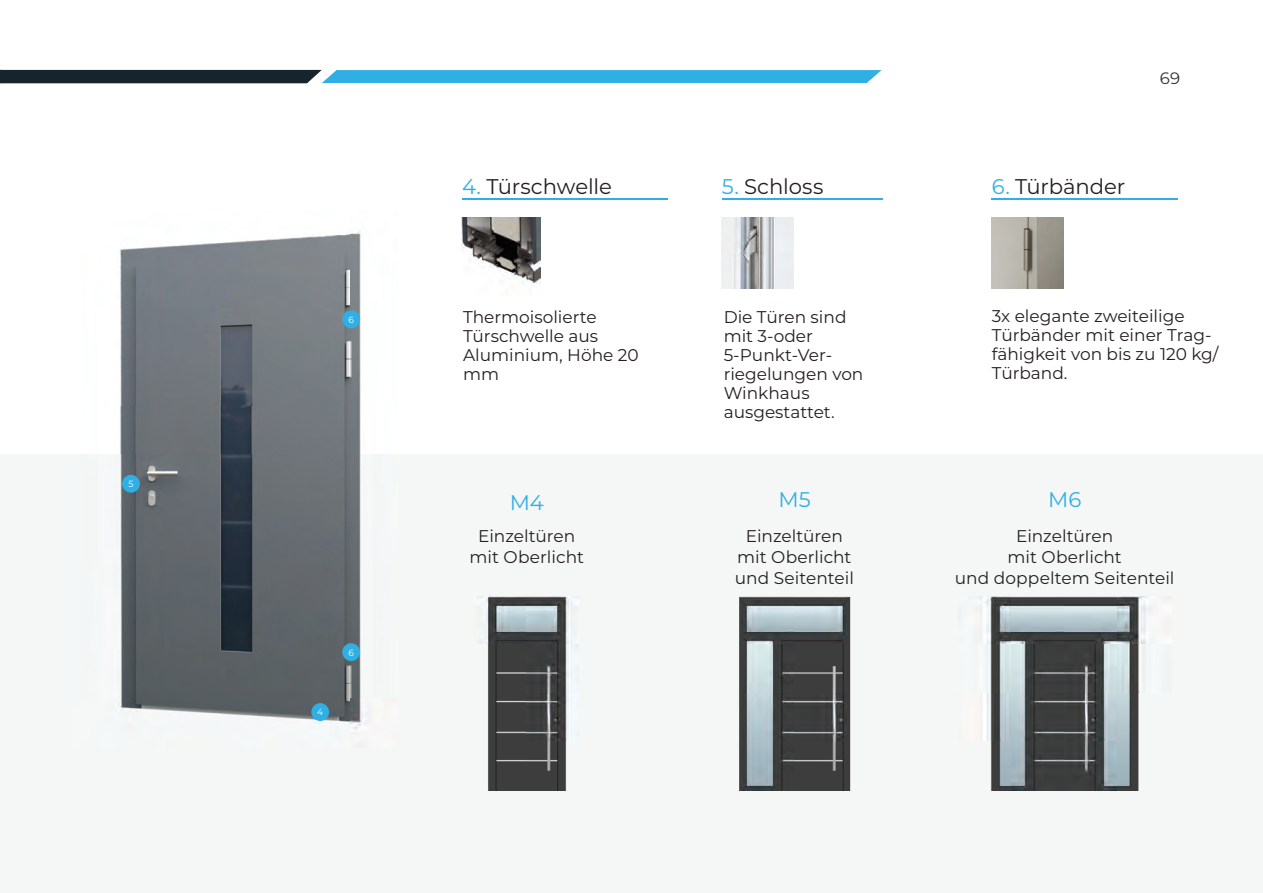
<style>
.page{position:relative;width:1263px;height:893px;background:#fff}
.page>*{position:absolute;margin:0;border:0;box-sizing:border-box;transform-origin:0 0}
.t1{font:21.15px "Montserrat Regular 2";letter-spacing:-.005em;color:#231f20}
.t2{font:21.15px "Montserrat Regular 2";color:#2fafe4}
.t3{font:16.95px/19px "Montserrat Regular 2";color:#231f20;text-align:center}
.t4{font:16.5px "Montserrat Regular 2";color:#312f30}
.t5{font:9px "Montserrat Regular 2";color:#fff}
.s1{color:#2fafe4}
</style>
<div class="page">
<div style="left:0;top:455px;width:1263px;height:438px;background:#f5f7f7"></div>
<img style="left:73px;top:230px;width:312px;height:499px">
<img style="left:462px;top:217px;width:79px;height:67px">
<img style="left:992px;top:217px;width:72px;height:71px">
<img style="left:722px;top:217px;width:71px;height:71px">
<hr style="left:462px;top:199px;width:206px;height:1px;background:#2fafe4">
<hr style="left:722px;top:199px;width:161px;height:1px;background:#2fafe4">
<hr style="left:992px;top:199px;width:186px;height:1px;background:#2fafe4">
<img style="left:479px;top:596px;width:100px;height:194px">
<img style="left:739px;top:596px;width:112px;height:194px">
<img style="left:980px;top:596px;width:167px;height:194px">
<div style="left:311px;top:703px;width:18px;height:18px;background:#2fafe4;border-radius:50%"></div>
<div style="left:122px;top:475px;width:18px;height:18px;background:#2fafe4;border-radius:50%"></div>
<div style="left:342px;top:310px;width:18px;height:18px;background:#2fafe4;border-radius:50%"></div>
<div style="left:342px;top:643px;width:18px;height:18px;background:#2fafe4;border-radius:50%"></div>
<svg style="left:0;top:70px;width:881px;height:13px;background:#2b7fa3"></svg>
<p class="t5" style="left:128px;top:477px;width:7px">5</p>
<p class="t5" style="left:348px;top:314px;width:7px">6</p>
<p class="t5" style="left:317px;top:706px;width:7px">4</p>
<p class="t5" style="left:348px;top:646px;width:7px">6</p>
<p class="t1" style="left:462px;top:172px;width:151px"><span class="s1">4.</span> Türschwelle</p>
<p class="t1" style="left:722px;top:172px;width:103px"><span class="s1">5.</span> Schloss</p>
<p class="t3" style="left:463px;top:307px;width:177px;text-align:left">Thermoisolierte<br>Türschwelle aus<br>Aluminium, Höhe 20 mm</p>
<p class="t3" style="left:724px;top:307px;width:141px;text-align:left">Die Türen sind mit 3-oder<br>5-Punkt-Ver&shy;riegelungen von<br>Winkhaus ausgestattet.</p>
<p class="t4" style="left:1160px;top:67px;width:22px">69</p>
<p class="t1" style="left:992px;top:172px;width:135px"><span class="s1">6.</span> Türbänder</p>
<p class="t3" style="left:992px;top:305px;width:228px;text-align:left">3x elegante zweiteilige<br>Türbänder mit einer Trag&shy;fähigkeit von bis zu 120 kg/<br>Türband.</p>
<p class="t2" style="left:510px;top:488px;width:35px">M4</p>
<p class="t2" style="left:778px;top:485px;width:34px">M5</p>
<p class="t2" style="left:1048px;top:485px;width:35px">M6</p>
<p class="t3" style="left:470px;top:524px;width:116px;line-height:21.1px">Einzeltüren mit Oberlicht</p>
<p class="t3" style="left:735px;top:524px;width:121px;line-height:21.1px">Einzeltüren mit Oberlicht und Seitenteil</p>
<p class="t3" style="left:955px;top:524px;width:221px;line-height:21.1px">Einzeltüren<br>mit Oberlicht<br>und doppeltem Seitenteil</p>
</div>
